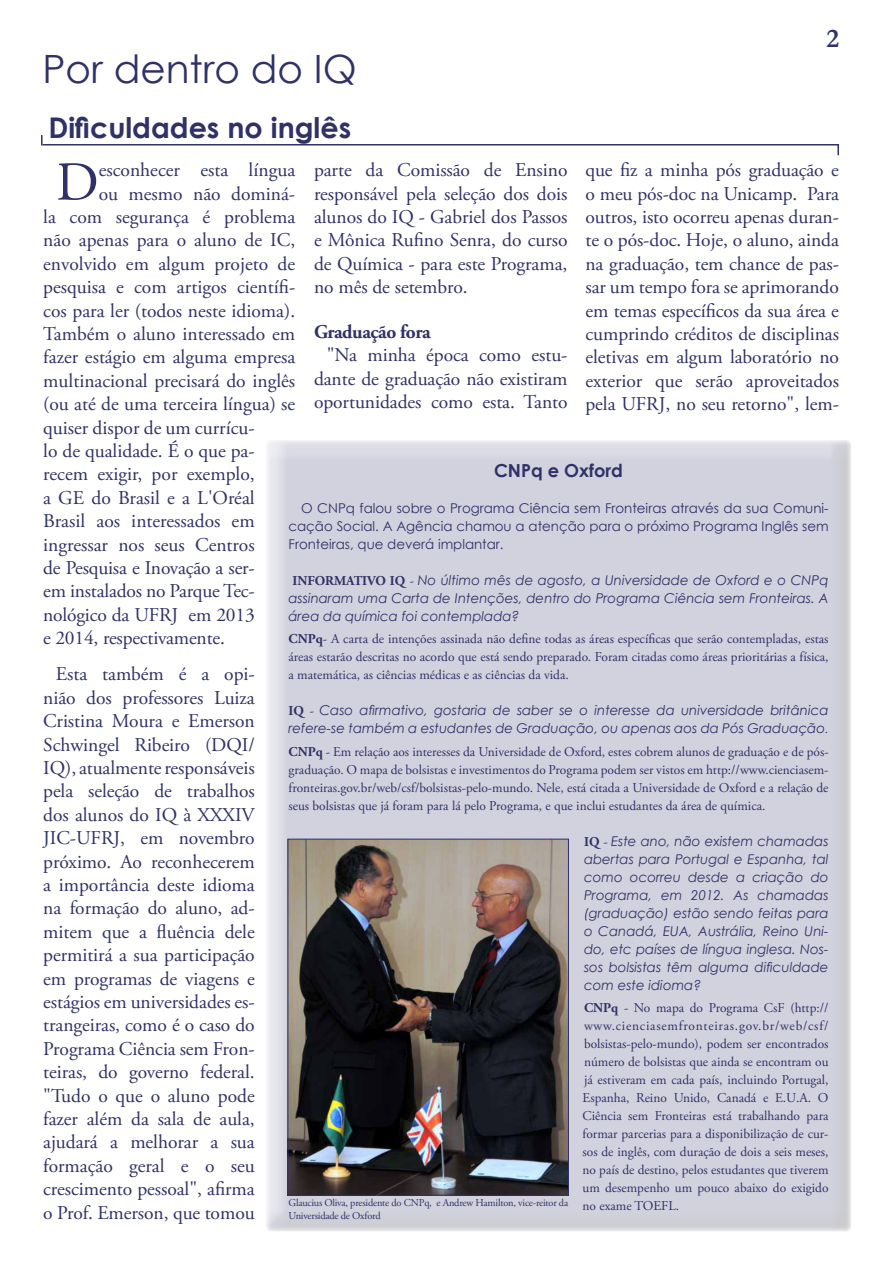
<style>
.page{position:relative;width:893px;height:1263px;background:#fff}
.page>*{position:absolute;margin:0;border:0;box-sizing:border-box;transform-origin:0 0}
.textos-geral{font:54.75px "Adobe Garamond Pro";color:#303166}
.Por_dentro_do_IQ_-_m{font:39px "Century Gothic";color:#303166}
.t1{font:700 28.5px "Century Gothic";color:#303166}
.t2{font:700 27px "Garamond";color:#303166}
.textos-geral-2{font:19.5px/23.4px "Adobe Garamond Pro";color:#303166;text-align:justify}
.t3{font:700 19.5px "Adobe Garamond Pro";letter-spacing:-.02em;color:#303166}
.t4{font:700 18px "Century Gothic";color:#303166}
.t5{font:13.5px/18px "Adobe Garamond Pro";color:#303166;text-align:justify}
.t6{font:italic 13.5px/18px "Century Gothic";color:#303166;text-align:justify}
.t7{font:13.5px/18px "Century Gothic";color:#303166;text-align:justify}
.t8{font:10.5px "Adobe Garamond Pro";letter-spacing:-.02em;color:#303166}
.s1{font-family:"Adobe Garamond Pro";font-weight:700;font-style:normal}
.s2{font-family:"Adobe Garamond Pro"}
.s3{font-weight:700}
</style>
<div class="page">
<div style="left:266px;top:438px;width:585px;height:794px;background:#d2d2de"></div>
<hr style="left:43px;top:144px;width:796px;height:2px;background:#303166">
<svg style="left:837px;top:145px;width:2px;height:10px"></svg>
<svg style="left:41px;top:135px;width:2px;height:11px"></svg>
<img style="left:290px;top:841px;width:277px;height:352px">
<div style="left:288px;top:839px;width:281px;height:356px;border:1px solid #303166"></div>
<p class="Por_dentro_do_IQ_-_m" style="left:43px;top:42px;width:316px">Por dentro do IQ</p>
<p class="t1" style="left:49px;top:106px;width:304px">Dificuldades no inglês</p>
<p class="t2" style="left:826px;top:21px;width:14px">2</p>
<p class="textos-geral" style="left:56px;top:149px;width:44px">D</p>
<p class="textos-geral-2" style="left:99px;top:159px;width:198px">esconhecer esta língua</p>
<p class="textos-geral-2" style="left:314px;top:159px;width:255px">parte da Comissão de Ensino responsável pela seleção dos dois alunos do IQ - Gabriel dos Passos e Mônica Rufino Senra, do curso de Química - para este Programa, no mês de setembro.</p>
<p class="t3" style="left:314px;top:320px;width:118px">Graduação fora</p>
<p class="textos-geral-2" style="left:314px;top:344px;width:255px;text-indent:13px">"Na minha época como estu&shy;dante de graduação não existiram oportunidades como esta. Tanto</p>
<p class="textos-geral-2" style="left:585px;top:159px;width:255px">que fiz a minha pós graduação e o meu pós-doc na Unicamp. Para outros, isto ocorreu apenas duran&shy;te o pós-doc. Hoje, o aluno, ainda na graduação, tem chance de pas&shy;sar um tempo fora se aprimorando em temas específicos da sua área e cumprindo créditos de disciplinas eletivas em algum laboratório no exterior que serão aproveitados pela UFRJ, no seu retorno", lem-</p>
<p class="textos-geral-2" style="left:99px;top:182px;width:198px">ou mesmo não dominá-</p>
<p class="textos-geral-2" style="left:43px;top:206px;width:254px">la com segurança é problema</p>
<p class="textos-geral-2" style="left:43px;top:229px;width:254px">não apenas para o aluno de IC,</p>
<p class="textos-geral-2" style="left:43px;top:253px;width:253px">envolvido em algum projeto de</p>
<p class="textos-geral-2" style="left:43px;top:276px;width:254px">pesquisa e com artigos científi-</p>
<p class="textos-geral-2" style="left:43px;top:299px;width:254px">cos para ler (todos neste idioma).</p>
<p class="textos-geral-2" style="left:43px;top:323px;width:253px">Também o aluno interessado em</p>
<p class="textos-geral-2" style="left:43px;top:346px;width:253px">fazer estágio em alguma empresa</p>
<p class="textos-geral-2" style="left:43px;top:370px;width:254px">multinacional precisará do inglês</p>
<p class="textos-geral-2" style="left:43px;top:393px;width:254px">(ou até de uma terceira língua) se</p>
<p class="textos-geral-2" style="left:43px;top:416px;width:213px">quiser dispor de um currícu-</p>
<p class="textos-geral-2" style="left:43px;top:440px;width:213px">lo de qualidade. É o que pa-</p>
<p class="textos-geral-2" style="left:43px;top:463px;width:213px">recem exigir, por exemplo,</p>
<p class="textos-geral-2" style="left:43px;top:487px;width:213px">a GE do Brasil e a L'Oréal</p>
<p class="textos-geral-2" style="left:43px;top:510px;width:213px">Brasil aos interessados em</p>
<p class="textos-geral-2" style="left:43px;top:533px;width:213px">ingressar nos seus Centros</p>
<p class="textos-geral-2" style="left:43px;top:557px;width:213px">de Pesquisa e Inovação a ser-</p>
<p class="textos-geral-2" style="left:43px;top:580px;width:213px">em instalados no Parque Tec-</p>
<p class="textos-geral-2" style="left:43px;top:604px;width:213px">nológico da UFRJ em 2013</p>
<p class="textos-geral-2" style="left:43px;top:627px;width:183px">e 2014, respectivamente.</p>
<p class="textos-geral-2" style="left:43px;top:663px;width:213px;text-indent:13px">Esta também é a opi&shy;nião dos professores Luiza Cristina Moura e Emerson Schwingel Ribeiro (DQI/ IQ), atualmente responsáveis pela seleção de trabalhos dos alunos do IQ à XXXIV JIC-UFRJ, em novembro próximo. Ao reconhecerem a importância deste idioma na formação do aluno, ad&shy;mitem que a fluência dele permitirá a sua participação em programas de viagens e estágios em universidades es&shy;trangeiras, como é o caso do Programa Ciência sem Fron&shy;teiras, do governo federal.</p>
<p class="textos-geral-2" style="left:43px;top:1084px;width:213px">"Tudo o que o aluno pode fazer além da sala de aula, ajudará a melhorar a sua formação geral e o seu crescimento pessoal", afirma o Prof. Emerson, que tomou</p>
<p class="t4" style="left:494px;top:457px;width:131px">CNPq e Oxford</p>
<p class="t7" style="left:289px;top:499px;width:542px;text-indent:13px">O CNPq falou sobre o Programa Ciência sem Fronteiras através da sua Comuni&shy;cação Social. A Agência chamou a atenção para o próximo Programa Inglês sem Fronteiras, que deverá implantar.</p>
<p class="t6" style="left:289px;top:571px;width:542px"><span class="s1">INFORMATIVO IQ</span> <span class="s2">-</span> No último mês de agosto, a Universidade de Oxford e o CNPq assinaram uma Carta de Intenções, dentro do Programa Ciência sem Fronteiras. A área da química foi contemplada?</p>
<p class="t5" style="left:289px;top:630px;width:542px"><span class="s3">CNPq</span>- A carta de intenções assinada não define todas as áreas específicas que serão contempladas, estas áreas estarão descritas no acordo que está sendo preparado. Foram citadas como áreas prioritárias a física, a matemática, as ciências médicas e as ciências da vida.</p>
<p class="t6" style="left:289px;top:701px;width:541px"><span class="s1">IQ</span> <span class="s2">-</span> Caso afirmativo, gostaria de saber se o interesse da universidade britânica refere-se também a estudantes de Graduação, ou apenas aos da Pós Graduação<span class="s2">.</span></p>
<p class="t5" style="left:289px;top:743px;width:542px"><span class="s3">CNPq</span> - Em relação aos interesses da Universidade de Oxford, estes cobrem alunos de graduação e de pós&shy;graduação. O mapa de bolsistas e investimentos do Programa podem ser vistos em http://www.cienciasem&shy;fronteiras.gov.br/web/csf/bolsistas-pelo-mundo. Nele, está citada a Universidade de Oxford e a relação de seus bolsistas que já foram para lá pelo Programa, e que inclui estudantes da área de química.</p>
<p class="t6" style="left:584px;top:831px;width:246px"><span class="s1">IQ</span> <span class="s2">-</span> Este ano, não existem chamadas abertas para Portugal e Espanha, tal como ocorreu desde a criação do Programa, em 2012. As chamadas (graduação) estão sendo feitas para o Canadá, EUA, Austrália, Reino Uni&shy;do, etc países de língua inglesa. Nos&shy;sos bolsistas têm alguma dificuldade com este idioma?</p>
<p class="t5" style="left:583px;top:999px;width:248px"><span class="s3">CNPq</span> - No mapa do Programa CsF (http:// www.cienciasemfronteiras.gov.br/web/csf/ bolsistas-pelo-mundo), podem ser encontrados número de bolsistas que ainda se encontram ou já estiveram em cada país, incluindo Portugal, Espanha, Reino Unido, Canadá e E.U.A. O Ciência sem Fronteiras está trabalhando para formar parcerias para a disponibilização de cur&shy;sos de inglês, com duração de dois a seis meses, no país de destino, pelos estudantes que tiverem um desempenho um pouco abaixo do exigido</p>
<p class="t8" style="left:289px;top:1196px;width:281px">Glaucius Oliva, presidente do CNPq, e Andrew Hamilton, vice-reitor da</p>
<p class="t5" style="left:583px;top:1197px;width:98px">no exame TOEFL.</p>
<p class="t8" style="left:289px;top:1209px;width:94px">Universidade de Oxford</p>
</div>
